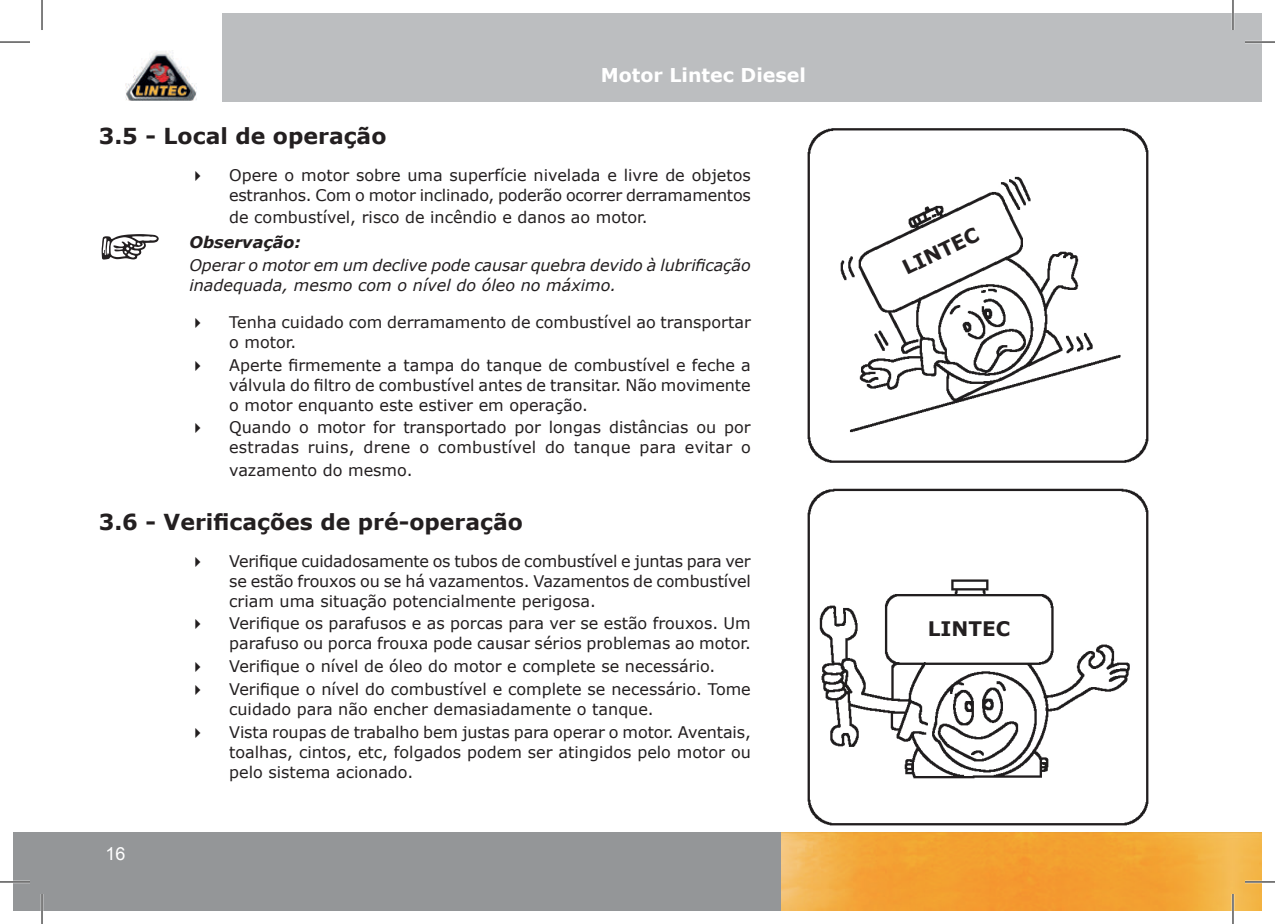
<style>
.page{position:relative;width:1275px;height:924px;background:#fff}
.page>*{position:absolute;margin:0;border:0;box-sizing:border-box;transform-origin:0 0}
.t1{font:700 22px "Verdana";color:#231f20}
.t2{font:700 20px "Verdana";color:#231f20}
.t3{font:700 19px "Verdana";color:#fff}
.t4{font:18px "Arial";color:#fff}
.t5{font:16px/20px "Verdana";color:#231f20;text-align:right}
.t6{font:italic 16px/20px "Verdana";letter-spacing:-.005em;color:#231f20}
.t7{font:italic 700 16px "Verdana";color:#231f20}
</style>
<div class="page">
<img style="left:807px;top:128px;width:341px;height:335px">
<img style="left:807px;top:488px;width:341px;height:336px">
<img style="left:1231px;top:832px;width:30px;height:77px">
<div style="left:1233px;top:14px;width:28px;height:88px;background:#bcbec0"></div>
<div style="left:14px;top:831px;width:1217px;height:78px;background:#949698"></div>
<div style="left:223px;top:14px;width:1010px;height:88px;background:#bcbec0"></div>
<img style="left:126px;top:51px;width:71px;height:49px">
<img style="left:781px;top:879px;width:59px;height:30px">
<div style="left:1111px;top:880px;width:71px;height:29px;background:#f3a031"></div>
<img style="left:840px;top:880px;width:84px;height:29px">
<div style="left:924px;top:880px;width:187px;height:29px;background:#f49b30"></div>
<img style="left:781px;top:831px;width:143px;height:48px">
<img style="left:1111px;top:831px;width:122px;height:48px">
<img style="left:1027px;top:832px;width:155px;height:48px">
<img style="left:840px;top:832px;width:187px;height:48px">
<img style="left:924px;top:831px;width:187px;height:48px">
<hr style="left:1245px;top:41px;width:30px;height:2px;background:#fff">
<hr style="left:0;top:880px;width:30px;height:2px;background:#fff">
<hr style="left:1245px;top:880px;width:30px;height:2px;background:#fff">
<hr style="left:41px;top:893px;width:2px;height:30px;background:#fff">
<hr style="left:1231px;top:0;width:3px;height:30px;background:#fff">
<hr style="left:1231px;top:893px;width:3px;height:30px;background:#fff">
<hr style="left:0;top:42px;width:30px;height:1px;background:#000">
<hr style="left:1245px;top:42px;width:30px;height:1px;background:#000">
<hr style="left:0;top:881px;width:30px;height:1px;background:#000">
<hr style="left:1245px;top:881px;width:30px;height:1px;background:#000">
<hr style="left:42px;top:0;width:1px;height:30px;background:#000">
<hr style="left:42px;top:893px;width:1px;height:30px;background:#000">
<hr style="left:1232px;top:0;width:1px;height:30px;background:#000">
<hr style="left:1232px;top:893px;width:1px;height:30px;background:#000">
<p class="t3" style="left:601px;top:61px;width:207px">Motor Lintec Diesel</p>
<h1 class="t1" style="left:99px;top:120px;width:289px">3.5 - Local de operação</h1>
<p class="t5" style="left:189px;top:165px;width:563px">✔ Opere o motor sobre uma superfície nivelada e livre de objetos estranhos. Com o motor inclinado, poderão ocorrer derramamentos</p>
<p class="t5" style="left:229px;top:207px;width:420px">de combustível, risco de incêndio e danos ao motor.</p>
<p class="t7" style="left:189px;top:230px;width:113px">Observação:</p>
<p class="t6" style="left:189px;top:254px;width:563px">Operar o motor em um declive pode causar quebra devido à lubrificação inadequada, mesmo com o nível do óleo no máximo.</p>
<p class="t5" style="left:229px;top:311px;width:523px;text-align:left;text-indent:-40px">✔ Tenha cuidado com derramamento de combustível ao transportar o motor.</p>
<p class="t5" style="left:229px;top:354px;width:523px;text-align:justify;text-indent:-40px">✔ Aperte firmemente a tampa do tanque de combustível e feche a válvula do filtro de combustível antes de transitar. Não movimente o motor enquanto este estiver em operação.</p>
<p class="t5" style="left:189px;top:417px;width:563px">✔ Quando o motor for transportado por longas distâncias ou por estradas ruins, drene o combustível do tanque para evitar o</p>
<p class="t5" style="left:229px;top:459px;width:185px">vazamento do mesmo.</p>
<h1 class="t1" style="left:99px;top:505px;width:426px">3.6 - Verificações de pré-operação</h1>
<p class="t5" style="left:229px;top:550px;width:523px;text-align:justify;text-indent:-40px">✔ Verifique cuidadosamente os tubos de combustível e juntas para ver se estão frouxos ou se há vazamentos. Vazamentos de combustível criam uma situação potencialmente perigosa.</p>
<p class="t5" style="left:189px;top:613px;width:563px">✔ Verifique os parafusos e as porcas para ver se estão frouxos. Um parafuso ou porca frouxa pode causar sérios problemas ao motor.</p>
<p class="t5" style="left:189px;top:656px;width:527px">✔ Verifique o nível de óleo do motor e complete se necessário.</p>
<p class="t5" style="left:229px;top:678px;width:523px;text-align:left;text-indent:-40px">✔ Verifique o nível do combustível e complete se necessário. Tome cuidado para não encher demasiadamente o tanque.</p>
<p class="t5" style="left:229px;top:721px;width:523px;text-align:justify;text-indent:-40px">✔ Vista roupas de trabalho bem justas para operar o motor. Aventais, toalhas, cintos, etc, folgados podem ser atingidos pelo motor ou pelo sistema acionado.</p>
<p class="t4" style="left:105px;top:841px;width:22px">16</p>
<p class="t2" style="left:897px;top:256px;width:84px;rotate:-26deg">LINTEC</p>
<p class="t2" style="left:927px;top:614px;width:84px">LINTEC</p>
</div>
